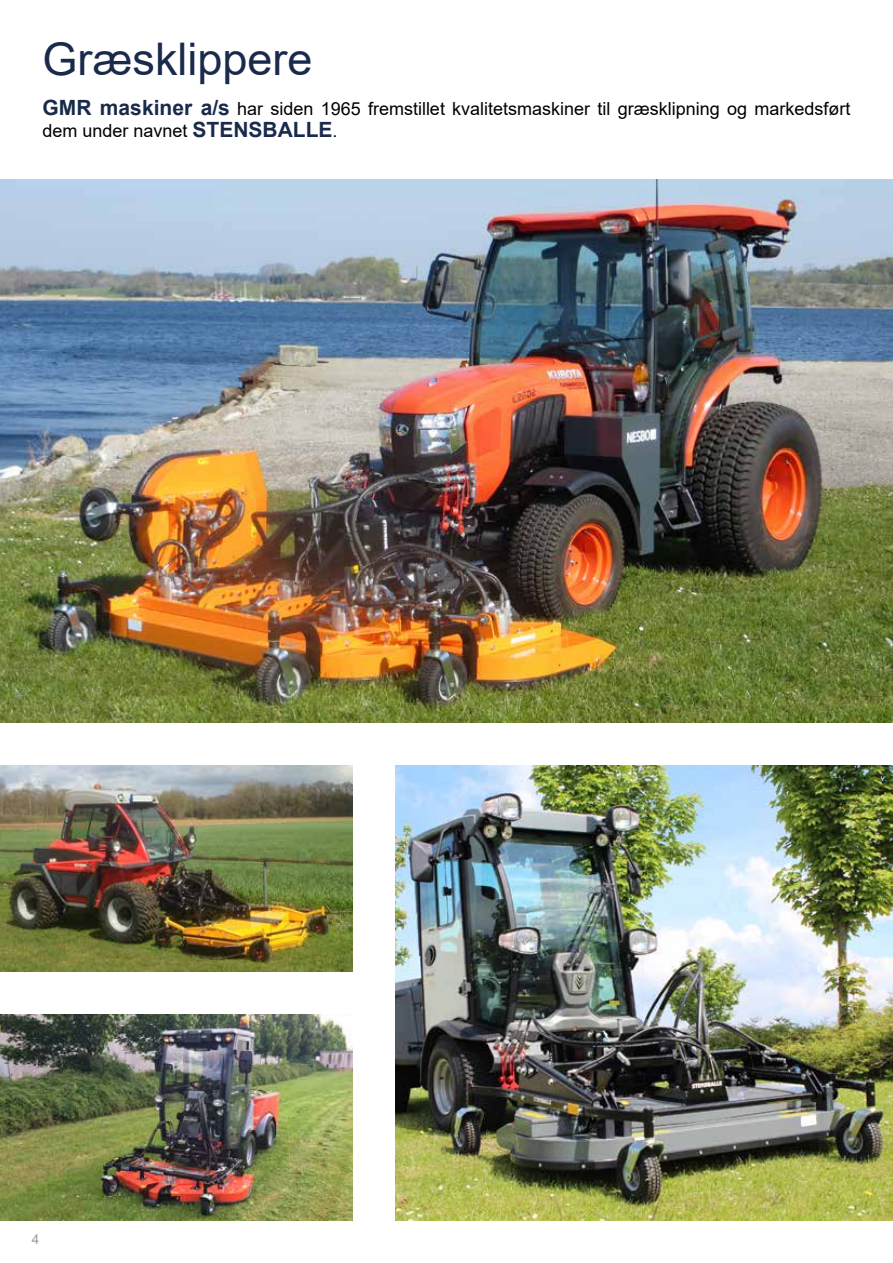
<style>
.page{position:relative;width:893px;height:1263px;background:#fff}
.page>*{position:absolute;margin:0;border:0;box-sizing:border-box;transform-origin:0 0}
.t1{font:45px "Arial";color:#1a2a4b}
.t2{font:18px/22.5px "Arial";color:#000}
.t3{font:13.5px "Arial";color:#93a092}
.s1{font-weight:700;font-size:21px;color:#1a2a4b}
</style>
<div class="page">
<img style="left:395px;top:765px;width:498px;height:455px">
<img style="left:0;top:765px;width:353px;height:207px">
<img style="left:0;top:1014px;width:353px;height:206px">
<img style="left:0;top:180px;width:893px;height:543px">
<h1 class="t1" style="left:43px;top:28px;width:272px">Græsklippere</h1>
<p class="t2" style="left:43px;top:97px;width:809px"><span class="s1">GMR maskiner a/s</span> har siden 1965 fremstillet kvalitetsmaskiner til græsklipning og markedsført dem under navnet <span class="s1">STENSBALLE</span>.</p>
<p class="t3" style="left:32px;top:1230px;width:9px">4</p>
</div>
